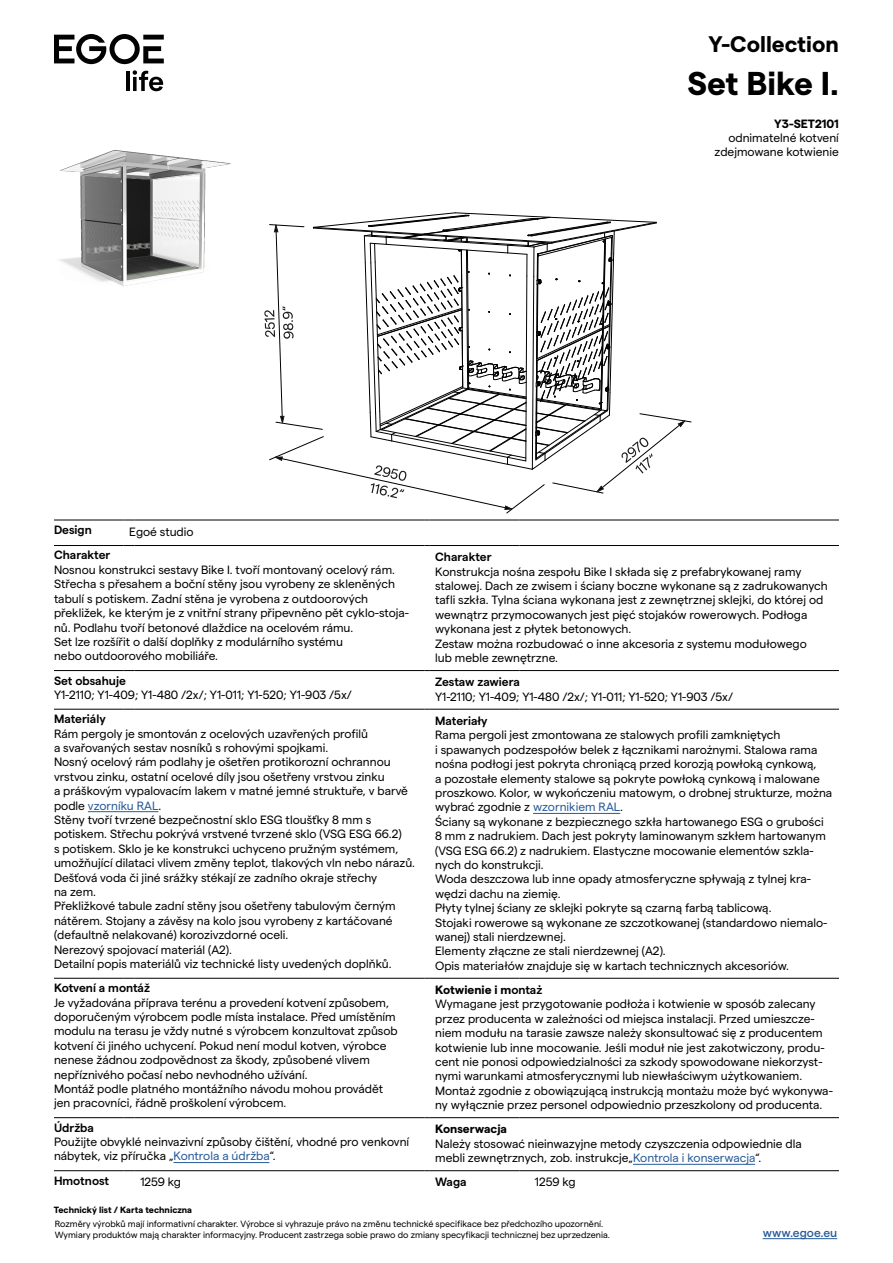
<style>
.page{position:relative;width:893px;height:1263px;background:#fff}
.page>*{position:absolute;margin:0;border:0;box-sizing:border-box;transform-origin:0 0}
.t1{font:700 33px "Matter";color:#000}
.t2{font:700 22.5px "Matter";color:#000}
.t3{font:12px/14.4px "Matter";color:#000}
.t4{font:600 12px "Matter";color:#000}
.t5{font:700 12px "Matter";color:#000}
.t6{font:500 12px "Matter";color:#275b9b}
.t7{font:9px "Matter";color:#000}
.t8{font:700 9px "Matter";color:#000}
.s1{color:#275b9b}
.s2{font-weight:600}
</style>
<div class="page">
<svg style="left:54px;top:34px;width:110px;height:30px"></svg>
<hr style="left:126px;top:71px;width:4px;height:20px;background:#020203">
<svg style="left:133px;top:70px;width:30px;height:21px"></svg>
<hr style="left:763px;top:1238px;width:74px;height:1px;background:#275b9b">
<hr style="left:54px;top:520px;width:69px;height:1px;background:#000">
<hr style="left:134px;top:520px;width:291px;height:1px;background:#000">
<hr style="left:429px;top:520px;width:90px;height:1px;background:#000">
<hr style="left:529px;top:520px;width:310px;height:1px;background:#000">
<hr style="left:54px;top:545px;width:69px;height:1px;background:#000">
<hr style="left:134px;top:545px;width:291px;height:1px;background:#000">
<hr style="left:429px;top:545px;width:90px;height:1px;background:#000">
<hr style="left:529px;top:545px;width:310px;height:1px;background:#000">
<hr style="left:54px;top:709px;width:69px;height:1px;background:#000">
<hr style="left:134px;top:709px;width:291px;height:1px;background:#000">
<hr style="left:429px;top:709px;width:90px;height:1px;background:#000">
<hr style="left:529px;top:709px;width:310px;height:1px;background:#000">
<hr style="left:54px;top:978px;width:69px;height:1px;background:#000">
<hr style="left:134px;top:978px;width:291px;height:1px;background:#000">
<hr style="left:429px;top:978px;width:90px;height:1px;background:#000">
<hr style="left:529px;top:978px;width:310px;height:1px;background:#000">
<hr style="left:54px;top:1117px;width:69px;height:1px;background:#000">
<hr style="left:134px;top:1117px;width:291px;height:1px;background:#000">
<hr style="left:429px;top:1117px;width:90px;height:1px;background:#000">
<hr style="left:529px;top:1117px;width:310px;height:1px;background:#000">
<hr style="left:54px;top:670px;width:69px;height:1px;background:#000">
<hr style="left:134px;top:670px;width:291px;height:1px;background:#000">
<hr style="left:429px;top:670px;width:90px;height:1px;background:#000">
<hr style="left:529px;top:670px;width:310px;height:1px;background:#000">
<hr style="left:54px;top:1170px;width:69px;height:1px;background:#000">
<hr style="left:134px;top:1170px;width:291px;height:1px;background:#000">
<hr style="left:429px;top:1170px;width:90px;height:1px;background:#000">
<hr style="left:529px;top:1170px;width:310px;height:1px;background:#000">
<hr style="left:88px;top:811px;width:70px;height:1px;background:#275b9b">
<hr style="left:533px;top:813px;width:87px;height:1px;background:#275b9b">
<hr style="left:174px;top:1162px;width:95px;height:1px;background:#275b9b">
<hr style="left:633px;top:1164px;width:122px;height:1px;background:#275b9b">
<svg style="left:264px;top:212px;width:427px;height:301px"></svg>
<img style="left:60px;top:149px;width:171px;height:137px">
<p class="t2" style="left:708px;top:28px;width:132px">Y-Collection</p>
<p class="t1" style="left:687px;top:59px;width:153px">Set Bike I.</p>
<p class="t5" style="left:774px;top:114px;width:66px">Y3-SET2101</p>
<p class="t3" style="left:728px;top:130px;width:112px">odnimatelné kotvení</p>
<p class="t3" style="left:715px;top:144px;width:126px">zdejmowane kotwienie</p>
<p class="t4" style="left:54px;top:521px;width:39px">Design</p>
<p class="t3" style="left:129px;top:523px;width:66px">Egoé studio</p>
<p class="t4" style="left:54px;top:546px;width:58px">Charakter</p>
<p class="t3" style="left:54px;top:561px;width:343px">Nosnou konstrukci sestavy Bike I. tvoří montovaný ocelový rám.<br>Střecha s přesahem a boční stěny jsou vyrobeny ze skleněných</p>
<p class="t3" style="left:54px;top:590px;width:316px">tabulí s potiskem. Zadní stěna je vyrobena z outdoorových</p>
<p class="t3" style="left:54px;top:605px;width:357px">překližek, ke kterým je z vnitřní strany připevněno pět cyklo-stoja&shy;nů. Podlahu tvoří betonové dlaždice na ocelovém rámu.</p>
<p class="t3" style="left:54px;top:633px;width:290px">Set lze rozšířit o další doplňky z modulárního systému</p>
<p class="t3" style="left:54px;top:648px;width:166px">nebo outdoorového mobiliáře.</p>
<p class="t4" style="left:54px;top:671px;width:73px">Set obsahuje</p>
<p class="t3" style="left:54px;top:686px;width:299px">Y1-2110; Y1-409; Y1-480 /2x/; Y1-011; Y1-520; Y1-903 /5x/</p>
<p class="t4" style="left:54px;top:710px;width:53px">Materiály</p>
<p class="t3" style="left:54px;top:725px;width:316px">Rám pergoly je smontován z ocelových uzavřených profilů</p>
<p class="t3" style="left:54px;top:739px;width:276px">a svařovaných sestav nosníků s rohovými spojkami.</p>
<p class="t3" style="left:54px;top:754px;width:338px">Nosný ocelový rám podlahy je ošetřen protikorozní ochrannou</p>
<p class="t3" style="left:54px;top:768px;width:332px">vrstvou zinku, ostatní ocelové díly jsou ošetřeny vrstvou zinku</p>
<p class="t3" style="left:54px;top:783px;width:356px">a práškovým vypalovacím lakem v matné jemné struktuře, v barvě podle <span class="s1">vzorníku RAL</span>.</p>
<p class="t3" style="left:54px;top:811px;width:363px">Stěny tvoří tvrzené bezpečnostní sklo ESG tloušťky 8 mm s potiskem. Střechu pokrývá vrstvené tvrzené sklo (VSG ESG 66.2)<br>s potiskem. Sklo je ke konstrukci uchyceno pružným systémem, umožňující dilataci vlivem změny teplot, tlakových vln nebo nárazů.<br>Dešťová voda či jiné srážky stékají ze zadního okraje střechy</p>
<p class="t3" style="left:54px;top:883px;width:44px">na zem.</p>
<p class="t3" style="left:54px;top:898px;width:343px">Překližkové tabule zadní stěny jsou ošetřeny tabulovým černým nátěrem. Stojany a závěsy na kolo jsou vyrobeny z kartáčované (defaultně nelakované) korozivzdorné oceli.</p>
<p class="t3" style="left:54px;top:941px;width:180px">Nerezový spojovací materiál (A2).</p>
<p class="t3" style="left:54px;top:955px;width:339px">Detailní popis materiálů viz technické listy uvedených doplňků.</p>
<p class="t4" style="left:54px;top:979px;width:97px">Kotvení a montáž</p>
<p class="t3" style="left:54px;top:994px;width:345px">Je vyžadována příprava terénu a provedení kotvení způsobem, doporučeným výrobcem podle místa instalace. Před umístěním modulu na terasu je vždy nutné s výrobcem konzultovat způsob</p>
<p class="t3" style="left:54px;top:1037px;width:334px">kotvení či jiného uchycení. Pokud není modul kotven, výrobce</p>
<p class="t3" style="left:54px;top:1052px;width:317px">nenese žádnou zodpovědnost za škody, způsobené vlivem</p>
<p class="t3" style="left:54px;top:1066px;width:255px">nepříznivého počasí nebo nevhodného užívání.</p>
<p class="t3" style="left:54px;top:1080px;width:331px">Montáž podle platného montážního návodu mohou provádět</p>
<p class="t3" style="left:54px;top:1095px;width:234px">jen pracovníci, řádně proškolení výrobcem.</p>
<p class="t4" style="left:54px;top:1118px;width:41px">Údržba</p>
<p class="t3" style="left:54px;top:1134px;width:357px">Použijte obvyklé neinvazivní způsoby čištění, vhodné pro venkovní nábytek, viz příručka „<span class="s1">Kontrola a údržba</span>“.</p>
<p class="t4" style="left:435px;top:548px;width:58px">Charakter</p>
<p class="t3" style="left:435px;top:563px;width:394px">Konstrukcja nośna zespołu Bike I składa się z prefabrykowanej ramy stalowej. Dach ze zwisem i ściany boczne wykonane są z zadrukowanych tafli szkła. Tylna ściana wykonana jest z zewnętrznej sklejki, do której od wewnątrz przymocowanych jest pięć stojaków rowerowych. Podłoga wykonana jest z płytek betonowych.</p>
<p class="t3" style="left:435px;top:635px;width:373px">Zestaw można rozbudować o inne akcesoria z systemu modułowego</p>
<p class="t3" style="left:435px;top:650px;width:124px">lub meble zewnętrzne.</p>
<p class="t4" style="left:435px;top:673px;width:86px">Zestaw zawiera</p>
<p class="t3" style="left:435px;top:688px;width:299px">Y1-2110; Y1-409; Y1-480 /2x/; Y1-011; Y1-520; Y1-903 /5x/</p>
<p class="t4" style="left:435px;top:712px;width:54px">Materiały</p>
<p class="t3" style="left:435px;top:727px;width:347px">Rama pergoli jest zmontowana ze stalowych profili zamkniętych</p>
<p class="t3" style="left:435px;top:741px;width:399px">i spawanych podzespołów belek z łącznikami narożnymi. Stalowa rama nośna podłogi jest pokryta chroniącą przed korozją powłoką cynkową,<br>a pozostałe elementy stalowe są pokryte powłoką cynkową i malowane proszkowo. Kolor, w wykończeniu matowym, o drobnej strukturze, można wybrać zgodnie z <span class="s1">wzornikiem RAL</span>.</p>
<p class="t3" style="left:435px;top:813px;width:392px">Ściany są wykonane z bezpiecznego szkła hartowanego ESG o grubości 8 mm z nadrukiem. Dach jest pokryty laminowanym szkłem hartowanym (VSG ESG 66.2) z nadrukiem. Elastyczne mocowanie elementów szkla&shy;nych do konstrukcji.</p>
<p class="t3" style="left:435px;top:871px;width:377px">Woda deszczowa lub inne opady atmosferyczne spływają z tylnej kra&shy;wędzi dachu na ziemię.</p>
<p class="t3" style="left:435px;top:900px;width:338px">Płyty tylnej ściany ze sklejki pokryte są czarną farbą tablicową.</p>
<p class="t3" style="left:435px;top:914px;width:394px">Stojaki rowerowe są wykonane ze szczotkowanej (standardowo niemalo&shy;wanej) stali nierdzewnej.</p>
<p class="t3" style="left:435px;top:943px;width:355px">Elementy złączne ze stali nierdzewnej (A2).<br>Opis materiałów znajduje się w kartach technicznych akcesoriów.</p>
<p class="t5" style="left:435px;top:981px;width:109px">Kotwienie i m<span class="s2">ontaż</span></p>
<p class="t3" style="left:435px;top:996px;width:382px">Wymagane jest przygotowanie podłoża i kotwienie w sposób zalecany</p>
<p class="t3" style="left:435px;top:1010px;width:391px">przez producenta w zależności od miejsca instalacji. Przed umieszcze&shy;niem modułu na tarasie zawsze należy skonsultować się z producentem kotwienie lub inne mocowanie. Jeśli moduł nie jest zakotwiczony, produ&shy;cent nie ponosi odpowiedzialności za szkody spowodowane niekorzyst&shy;nymi warunkami atmosferycznymi lub niewłaściwym użytkowaniem.</p>
<p class="t3" style="left:435px;top:1082px;width:399px">Montaż zgodnie z obowiązującą instrukcją montażu może być wykonywa&shy;ny wyłącznie przez personel odpowiednio przeszkolony od producenta.</p>
<p class="t5" style="left:435px;top:1120px;width:73px">Konserwacja</p>
<p class="t3" style="left:435px;top:1135px;width:368px">Należy stosować nieinwazyjne metody czyszczenia odpowiednie dla mebli zewnętrznych, zob. instrukcje„<span class="s1">Kontrola i konserwacja</span>“.</p>
<p class="t4" style="left:54px;top:1171px;width:57px">Hmotnost</p>
<p class="t3" style="left:140px;top:1174px;width:42px">1259 kg</p>
<p class="t4" style="left:435px;top:1173px;width:33px">Waga</p>
<p class="t3" style="left:535px;top:1174px;width:42px">1259 kg</p>
<p class="t8" style="left:54px;top:1203px;width:140px">Technický list / Karta techniczna</p>
<p class="t7" style="left:55px;top:1218px;width:550px">Rozměry výrobků mají informativní charakter. Výrobce si vyhrazuje právo na změnu technické specifikace bez předchozího upozornění.</p>
<p class="t7" style="left:55px;top:1228px;width:557px">Wymiary produktów mają charakter informacyjny. Producent zastrzega sobie prawo do zmiany specyfikacji technicznej bez uprzedzenia.</p>
<p class="t6" style="left:763px;top:1223px;width:76px">www.egoe.eu</p>
</div>
